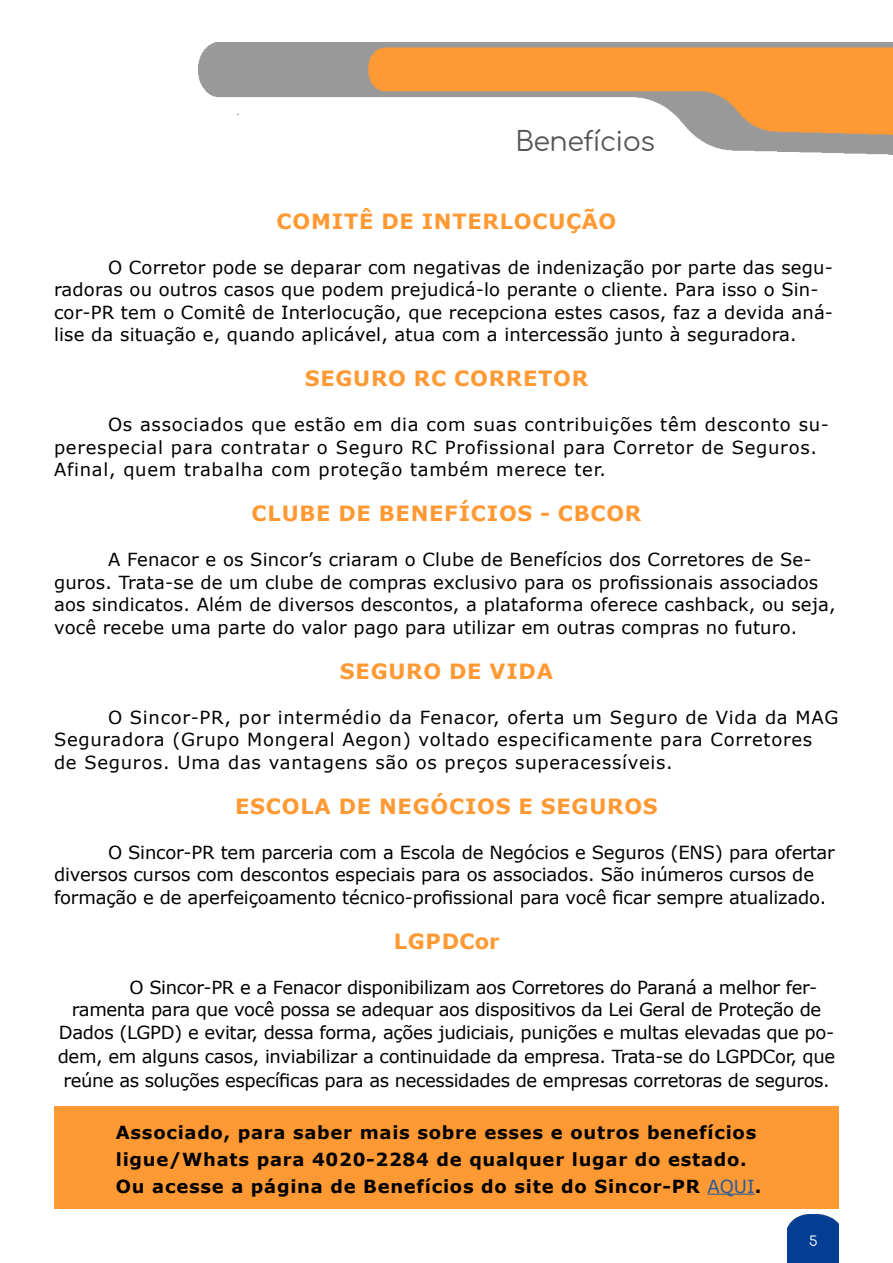
<style>
.page{position:relative;width:893px;height:1263px;background:#fff}
.page>*{position:absolute;margin:0;border:0;box-sizing:border-box;transform-origin:0 0}
.t1{font:27px "Comfortaa";letter-spacing:-.02em;color:#575756}
.t2{font:700 21px "Verdana";letter-spacing:.035em;color:#f93}
.t3{font:18px/22.5px "Verdana";letter-spacing:.01em;color:#000}
.t4{font:18px "Verdana";letter-spacing:-.02em;color:#000}
.t5{font:18px/22.5px "Verdana";letter-spacing:.04em;color:#000}
.t6{font:18px/22.5px "Verdana";letter-spacing:-.01em;color:#000}
.t7{font:700 18px/27px "Verdana";letter-spacing:.04em;color:#000}
.t8{font:13.5px "Comfortaa";color:#fff}
.s1{font-weight:400;color:#275b9b}
</style>
<div class="page">
<img style="left:787px;top:1214px;width:52px;height:49px">
<div style="left:54px;top:1106px;width:785px;height:103px;background:#f93"></div>
<hr style="left:707px;top:1193px;width:48px;height:2px;background:#275b9b">
<img style="left:198px;top:43px;width:695px;height:112px">
<h1 class="t1" style="left:515px;top:117px;width:141px">Benefícios</h1>
<p class="t2" style="left:277px;top:206px;width:341px">COMITÊ DE INTERLOCUÇÃO</p>
<p class="t3" style="left:54px;top:256px;width:780px;text-indent:54px">O Corretor pode se deparar com negativas de indenização por parte das segu&shy;radoras ou outros casos que podem prejudicá-lo perante o cliente. Para isso o Sin&shy;cor-PR tem o Comitê de Interlocução, que recepciona estes casos, faz a devida aná&shy;lise da situação e, quando aplicável, atua com a intercessão junto à seguradora.</p>
<p class="t2" style="left:305px;top:364px;width:285px">SEGURO RC CORRETOR</p>
<p class="t5" style="left:54px;top:413px;width:776px;text-indent:54px">Os associados que estão em dia com suas contribuições têm desconto su&shy;perespecial para contratar o Seguro RC Profissional para Corretor de Seguros.<br>Afinal, quem trabalha com proteção também merece ter.</p>
<p class="t2" style="left:252px;top:499px;width:391px">CLUBE DE BENEFÍCIOS - CBCOR</p>
<p class="t3" style="left:54px;top:548px;width:783px;text-indent:54px">A Fenacor e os Sincor’s criaram o Clube de Benefícios dos Corretores de Se&shy;guros. Trata-se de um clube de compras exclusivo para os profissionais associados aos sindicatos. Além de diversos descontos, a plataforma oferece cashback, ou seja, você recebe uma parte do valor pago para utilizar em outras compras no futuro.</p>
<p class="t2" style="left:340px;top:656px;width:215px">SEGURO DE VIDA</p>
<p class="t5" style="left:54px;top:706px;width:786px;text-indent:54px">O Sincor-PR, por intermédio da Fenacor, oferta um Seguro de Vida da MAG<br>Seguradora (Grupo Mongeral Aegon) voltado especificamente para Corretores de Seguros. Uma das vantagens são os preços superacessíveis.</p>
<p class="t2" style="left:235px;top:791px;width:424px">ESCOLA DE NEGÓCIOS E SEGUROS</p>
<p class="t6" style="left:54px;top:841px;width:782px;text-indent:54px">O Sincor-PR tem parceria com a Escola de Negócios e Seguros (ENS) para ofertar diversos cursos com descontos especiais para os associados. São inúmeros cursos de formação e de aperfeiçoamento técnico-profissional para você ficar sempre atualizado.</p>
<p class="t2" style="left:394px;top:926px;width:107px">LGPDCor</p>
<p class="t4" style="left:130px;top:975px;width:689px">O Sincor-PR e a Fenacor disponibilizam aos Corretores do Paraná a melhor fer-</p>
<p class="t4" style="left:72px;top:997px;width:751px">ramenta para que você possa se adequar aos dispositivos da Lei Geral de Proteção de</p>
<p class="t4" style="left:59px;top:1020px;width:777px">Dados (LGPD) e evitar, dessa forma, ações judiciais, punições e multas elevadas que po-</p>
<p class="t4" style="left:58px;top:1044px;width:779px">dem, em alguns casos, inviabilizar a continuidade da empresa. Trata-se do LGPDCor, que</p>
<p class="t4" style="left:63px;top:1068px;width:768px">reúne as soluções específicas para as necessidades de empresas corretoras de seguros.</p>
<p class="t7" style="left:116px;top:1118px;width:647px">Associado, para saber mais sobre esses e outros benefícios ligue/Whats para 4020-2284 de qualquer lugar do estado.<br>Ou acesse a página de Benefícios do site do Sincor-PR <span class="s1">AQUI</span>.</p>
<p class="t8" style="left:809px;top:1229px;width:10px">5</p>
</div>
